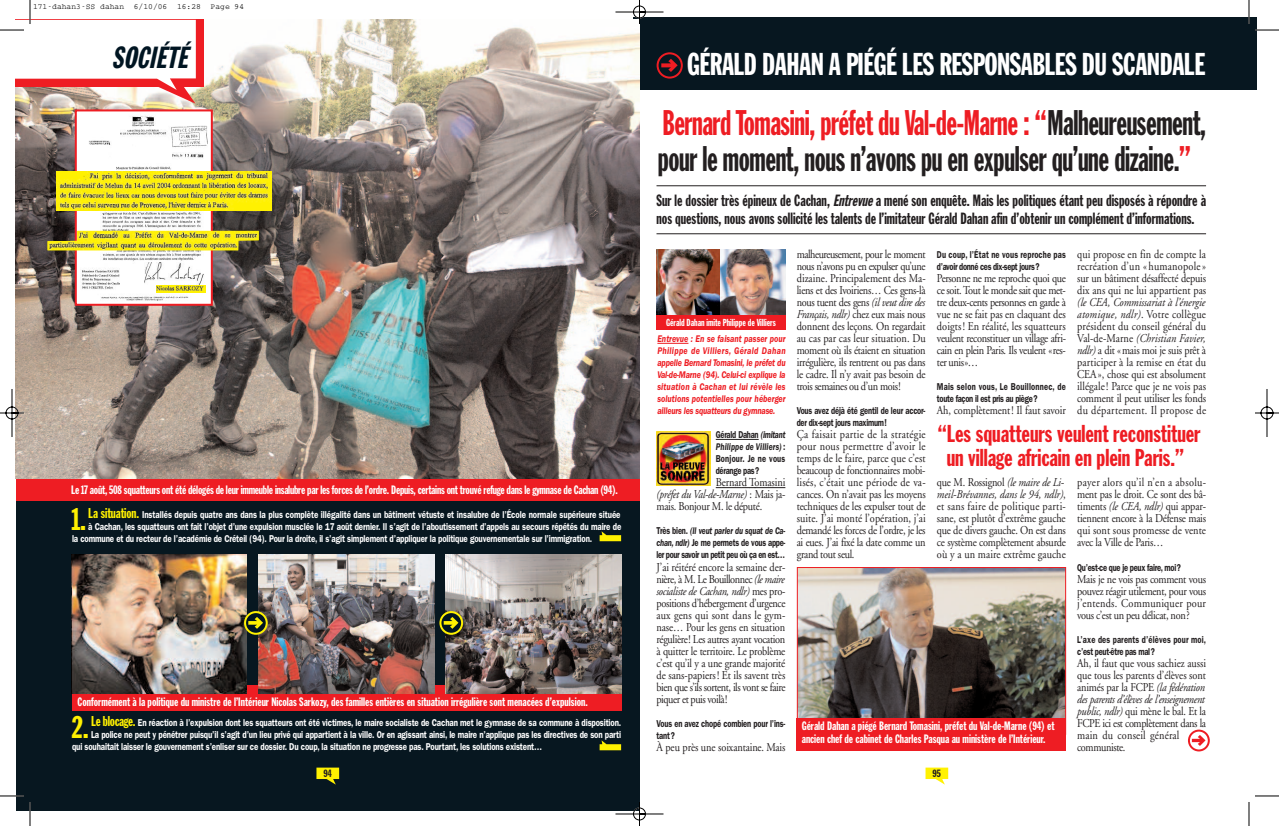
<style>
.page{position:relative;width:1279px;height:826px;background:#fff}
.page>*{position:absolute;margin:0;border:0;box-sizing:border-box;transform-origin:0 0}
.t1{font:35px/36px "Franklin Gothic Extra Cond";letter-spacing:-.01em;color:#231f20;scale:.86 1}
.t2{font:31px "Franklin Gothic Extra Cond";letter-spacing:-.015em;color:#fff}
.t3{font:italic 30px "Franklin Gothic Extra Cond";color:#001522}
.t4{font:24px/24px "Franklin Gothic Extra Cond";color:#ee1d23;text-align:center}
.t5{font:16px/18px "Franklin Gothic Extra Cond";color:#231f20;scale:.95 1}
.t6{font:12px/12px "Adobe Garamond";letter-spacing:-.02em;color:#231f20;text-align:justify;scale:.86 1}
.t7{font:12px/12.9px "Franklin Gothic Extra Cond";color:#fff}
.t8{font:12px "Franklin Gothic Extra Cond";letter-spacing:-.02em;color:#fff}
.t9{font:10.4px "Franklin Gothic Extra Cond";color:#231f20;scale:1.1 1}
.t10{font:600 10px "Franklin Gothic";letter-spacing:-.02em;color:#fff;scale:.8 1}
.t11{font:600 10px/12px "Franklin Gothic";letter-spacing:-.035em;color:#231f20;text-align:justify;scale:.76 1}
.t12{font:italic 600 10px/12px "Franklin Gothic";letter-spacing:-.025em;color:#ee1d23;text-align:justify;scale:.8 1}
.t13{font:600 10px/12px "Franklin Gothic";letter-spacing:.015em;color:#231f20;scale:.76 1}
.t14{font:600 10px/12px "Franklin Gothic";letter-spacing:.025em;color:#231f20;scale:.76 1}
.t15{font:600 10px/12px "Franklin Gothic";letter-spacing:.02em;color:#231f20;scale:.76 1}
.t16{font:10px "Franklin Gothic Extra Cond";color:#fff}
.t17{font:8px "Courier";color:#000}
.s1{font-family:"Franklin Gothic Extra Cond";font-weight:400;font-size:30.8px;color:#fff101}
.s2{font-family:"Franklin Gothic Extra Cond";font-weight:400;font-size:14px;color:#fff101}
.s3{color:#ee1d23}
.s4{font-style:italic}
</style>
<div class="page">
<img style="left:0;top:0;width:1279px;height:825px">
<p class="t17" style="left:33px;top:4px;width:213px">171-dahan3-SS dahan 6/10/06 16:28 Page 94</p>
<h3 class="t3" style="left:112px;top:47px;width:77px">SOCIÉTÉ</h3>
<p class="t8" style="left:71px;top:485px;width:548px">Le 17 août, 508 squatteurs ont été délogés de leur immeuble insalubre par les forces de l’ordre. Depuis, certains ont trouvé refuge dans le gymnase de Cachan (94).</p>
<p class="t10" style="left:72px;top:510px;width:687px"><span class="s1">1.</span><span class="s2">La situation.</span> Installés depuis quatre ans dans la plus complète illégalité dans un bâtiment vétuste et insalubre de l’École normale supérieure située</p>
<p class="t10" style="left:88px;top:522px;width:668px">à Cachan, les squatteurs ont fait l’objet d’une expulsion musclée le 17 août dernier. Il s’agit de l’aboutissement d’appels au secours répétés du maire de</p>
<p class="t10" style="left:72px;top:534px;width:652px">la commune et du recteur de l’académie de Créteil (94). Pour la droite, il s’agit simplement d’appliquer la politique gouvernementale sur l’immigration.</p>
<p class="t7" style="left:78px;top:696px;width:512px">Conformément à la politique du ministre de l’Intérieur Nicolas Sarkozy, des familles entières en situation irrégulière sont menacées d’expulsion.</p>
<p class="t10" style="left:72px;top:719px;width:688px"><span class="s1">2.</span> <span class="s2">Le blocage.</span> En réaction à l’expulsion dont les squatteurs ont été victimes, le maire socialiste de Cachan met le gymnase de sa commune à disposition.</p>
<p class="t10" style="left:91px;top:731px;width:664px">La police ne peut y pénétrer puisqu’il s’agit d’un lieu privé qui appartient à la ville. Or en agissant ainsi, le maire n’applique pas les directives de son parti</p>
<p class="t10" style="left:72px;top:743px;width:589px">qui souhaitait laisser le gouvernement s’enliser sur ce dossier. Du coup, la situation ne progresse pas. Pourtant, les solutions existent…</p>
<h2 class="t2" style="left:687px;top:53px;width:519px">GÉRALD DAHAN A PIÉGÉ LES RESPONSABLES DU SCANDALE</h2>
<h1 class="t1" style="left:658px;top:107px;width:639px"><span class="s3">Bernard Tomasini, préfet du Val-de-Marne : “</span>Malheureusement, pour le moment, nous n’avons pu en expulser qu’une dizaine.<span class="s3">”</span></h1>
<p class="t5" style="left:656px;top:192px;width:580px">Sur le dossier très épineux de Cachan, <span class="s4">Entrevue</span>a mené son enquête. Mais les politiques étant peu disposés à répondre à nos questions, nous avons sollicité les talents de l’imitateur Gérald Dahan afin d’obtenir un complément d’informations.</p>
<p class="t16" style="left:666px;top:319px;width:111px">Gérald Dahan imite Philippe de Villiers</p>
<p class="t12" style="left:657px;top:333px;width:162px">Entrevue : En se faisant passer pour Philippe de Villiers, Gérald Dahan appelle Bernard Tomasini, le préfet du Val-de-Marne (94). Celui-ci explique la situation à Cachan et lui révèle les solutions potentielles pour héberger ailleurs les squatteurs du gymnase.</p>
<p class="t11" style="left:716px;top:429px;width:93px">Gérald Dahan <span class="s4">(imitant Philippe de Villiers)</span> :<br>Bonjour. Je ne vous dérange pas?</p>
<p class="t6" style="left:656px;top:477px;width:151px;text-indent:59px">Bernard Tomasini <span class="s4">(préfet du Val-de-Marne)</span> : Mais ja&shy;mais. Bonjour M. le député.</p>
<p class="t11" style="left:656px;top:525px;width:171px">Très bien. <span class="s4">(Il veut parler du squat de Ca&shy;chan, ndlr)</span> Je me permets de vous appe&shy;ler pour savoir un petit peu où ça en est…</p>
<p class="t6" style="left:656px;top:561px;width:151px">J’ai réitéré encore la semaine der&shy;nière, à M. Le Bouillonnec <span class="s4">(le maire socialiste de Cachan, ndlr)</span> mes pro&shy;positions d’hébergement d’urgence aux gens qui sont dans le gym&shy;nase… Pour les gens en situation régulière! Les autres ayant vocation à quitter le territoire. Le problème c’est qu’il y a une grande majorité de sans-papiers! Et ils savent très bien que s’ils sortent, ils vont se faire piquer et puis voilà!</p>
<p class="t11" style="left:656px;top:717px;width:171px">Vous en avez chopé combien pour l’ins&shy;tant?</p>
<p class="t6" style="left:656px;top:741px;width:151px">À peu près une soixantaine. Mais</p>
<p class="t13" style="left:937px;top:249px;width:171px">Du coup, l’État ne vous reproche pas d’avoir donné ces dix-sept jours?</p>
<p class="t6" style="left:937px;top:273px;width:152px">Personne ne me reproche quoi que ce soit. Tout le monde sait que met&shy;tre deux-cents personnes en garde à vue ne se fait pas en claquant des doigts ! En réalité, les squatteurs veulent reconstituer un village afri&shy;cain en plein Paris. Ils veulent «res&shy;ter unis»…</p>
<p class="t14" style="left:937px;top:381px;width:171px">Mais selon vous, Le Bouillonnec, de toute façon il est pris au piège?</p>
<p class="t6" style="left:937px;top:405px;width:151px">Ah, complètement! Il faut savoir</p>
<p class="t6" style="left:797px;top:249px;width:151px">malheureusement, pour le moment nous n’avons pu en expulser qu’une dizaine. Principalement des Ma&shy;liens et des Ivoiriens… Ces gens-là nous tuent des gens <span class="s4">(il veut dire des Français, ndlr)</span> chez eux mais nous donnent des leçons. On regardait au cas par cas leur situation. Du moment où ils étaient en situation irrégulière, ils rentrent ou pas dans le cadre. Il n’y avait pas besoin de trois semaines ou d’un mois!</p>
<p class="t11" style="left:797px;top:405px;width:171px">Vous avez déjà été gentil de leur accor&shy;der dix-sept jours maximum!</p>
<p class="t6" style="left:797px;top:429px;width:152px">Ça faisait partie de la stratégie pour nous permettre d’avoir le temps de le faire, parce que c’est beaucoup de fonctionnaires mobi&shy;lisés, c’était une période de va&shy;cances. On n’avait pas les moyens techniques de les expulser tout de suite. J’ai monté l’opération, j’ai demandé les forces de l’ordre, je les ai eues. J’ai fixé la date comme un grand tout seul.</p>
<p class="t6" style="left:1077px;top:249px;width:152px">qui propose en fin de compte la recréation d’un « humanopole » sur un bâtiment désaffecté depuis dix ans qui ne lui appartient pas</p>
<p class="t6" style="left:1077px;top:297px;width:151px"><span class="s4">(le CEA, Commissariat à l’énergie atomique, ndlr)</span>. Votre collègue président du conseil général du Val-de-Marne <span class="s4">(Christian Favier, ndlr)</span> a dit «mais moi je suis prêt à participer à la remise en état du CEA», chose qui est absolument illégale! Parce que je ne vois pas comment il peut utiliser les fonds du département. Il propose de</p>
<h3 class="t4" style="left:938px;top:423px;width:264px">“Les squatteurs veulent reconstituer un village africain en plein Paris.”</h3>
<p class="t6" style="left:937px;top:477px;width:151px;text-align:left">que M. Rossignol <span class="s4">(le maire de Li&shy;meil-Brévannes, dans le 94, ndlr)</span>, et sans faire de politique parti&shy;sane, est plutôt d’extrême gauche que de divers gauche. On est dans ce système complètement absurde où y a un maire extrême gauche</p>
<p class="t6" style="left:1077px;top:477px;width:151px">payer alors qu’il n’en a absolu&shy;ment pas le droit. Ce sont des bâ&shy;timents <span class="s4">(le CEA, ndlr)</span> qui appar&shy;tiennent encore à la Défense mais qui sont sous promesse de vente avec la Ville de Paris…</p>
<p class="t11" style="left:1077px;top:561px;width:138px">Qu’est-ce que je peux faire, moi?</p>
<p class="t6" style="left:1077px;top:573px;width:151px">Mais je ne vois pas comment vous pouvez réagir utilement, pour vous j’entends. Communiquer pour vous c’est un peu délicat, non?</p>
<p class="t15" style="left:1077px;top:633px;width:171px">L’axe des parents d’élèves pour moi, c’est peut-être pas mal?</p>
<p class="t6" style="left:1077px;top:657px;width:151px;text-align:left">Ah, il faut que vous sachiez aussi que tous les parents d’élèves sont animés par la FCPE <span class="s4">(la fédération des parents d’élèves de l’enseignement public, ndlr)</span> qui mène le bal. Et la<br>FCPE ici est complètement dans la main du conseil général communiste.</p>
<p class="t7" style="left:802px;top:720px;width:254px">Gérald Dahan a piégé Bernard Tomasini, préfet du Val-de-Marne (94) et ancien chef de cabinet de Charles Pasqua au ministère de l’Intérieur.</p>
<p class="t9" style="left:323px;top:769px;width:9px">94</p>
<p class="t9" style="left:932px;top:769px;width:9px">95</p>
</div>
